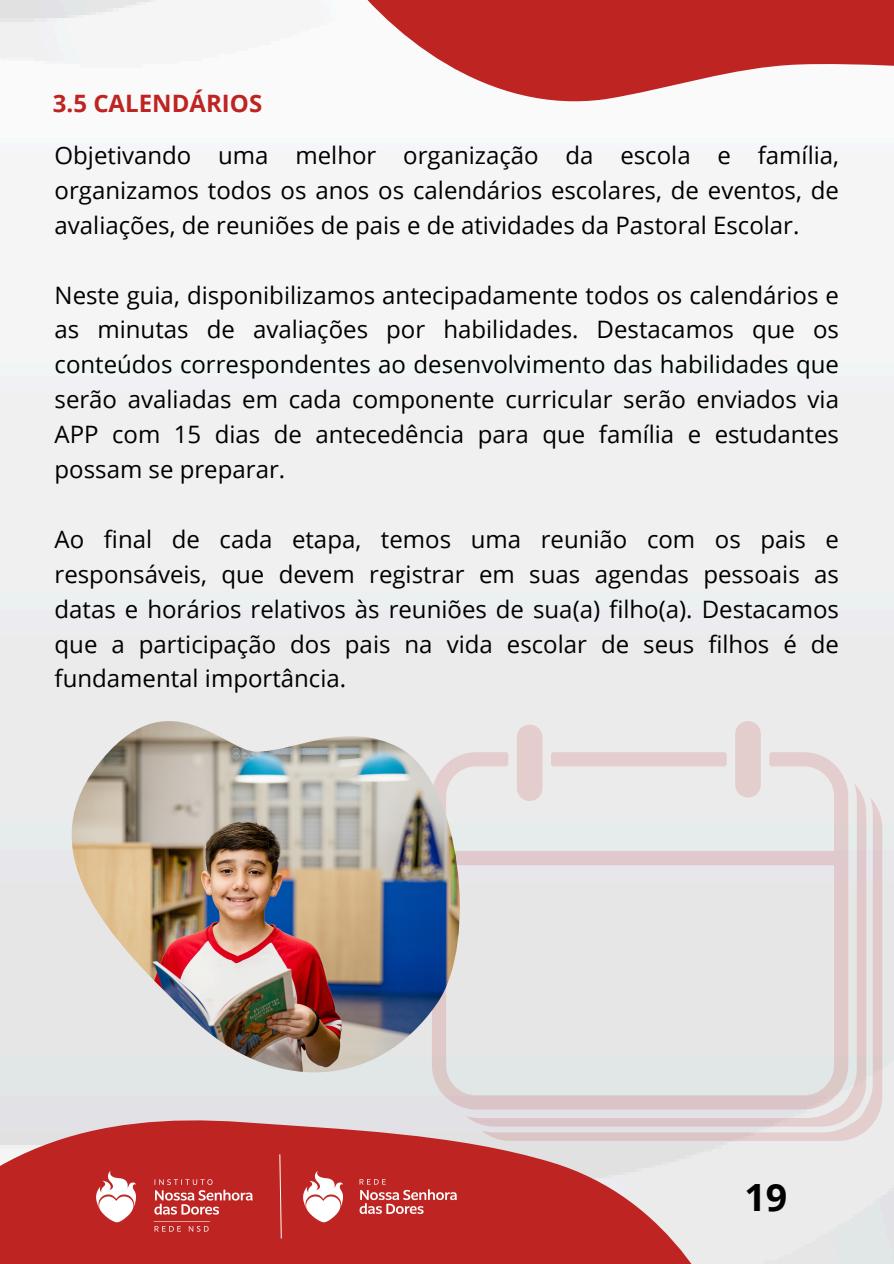
<style>
.page{position:relative;width:894px;height:1264px;background:#fff}
.page>*{position:absolute;margin:0;border:0;box-sizing:border-box;transform-origin:0 0}
.t1{font:700 37.5px "Open Sans";color:#000}
.t2{font:24px/34.8px "Open Sans";color:#000;text-align:justify}
.t3{font:700 24px "Open Sans";color:#be2422}
</style>
<div class="page">
<svg style="left:266px;top:0;width:627px;height:115px;fill:#be2422"></svg>
<svg style="left:0;top:1038px;width:859px;height:225px;background:#d49494"></svg>
<svg style="left:481px;top:797px;width:401px;height:343px;background:#e1d5d6"></svg>
<svg style="left:432px;top:752px;width:416px;height:357px;background:#e5e2e3"></svg>
<div style="left:516px;top:724px;width:26px;height:77px;background:#e4cdcd;border-radius:13px"></div>
<div style="left:735px;top:721px;width:25px;height:76px;background:#e4cdcd;border-radius:13px"></div>
<img style="left:72px;top:721px;width:387px;height:350px">
<img style="left:267px;top:1143px;width:225px;height:95px">
<img style="left:61px;top:1143px;width:78px;height:95px">
<img style="left:141px;top:1173px;width:152px;height:62px">
<p class="t3" style="left:53px;top:86px;width:211px">3.5 CALENDÁRIOS</p>
<p class="t2" style="left:55px;top:137px;width:785px">Objetivando uma melhor organização da escola e família, organizamos todos os anos os calendários escolares, de eventos, de avaliações, de reuniões de pais e de atividades da Pastoral Escolar.</p>
<p class="t2" style="left:55px;top:277px;width:785px">Neste guia, disponibilizamos antecipadamente todos os calendários e as minutas de avaliações por habilidades. Destacamos que os conteúdos correspondentes ao desenvolvimento das habilidades que serão avaliadas em cada componente curricular serão enviados via APP com 15 dias de antecedência para que família e estudantes possam se preparar.</p>
<h1 class="t2" style="left:55px;top:521px;width:785px">Ao final de cada etapa, temos uma reunião com os pais e responsáveis, que devem registrar em suas agendas pessoais as datas e horários relativos às reuniões de sua(a) filho(a). Destacamos que a participação dos pais na vida escolar de seus filhos é de fundamental importância.</h1>
<p class="t1" style="left:744px;top:1170px;width:44px">19</p>
</div>
